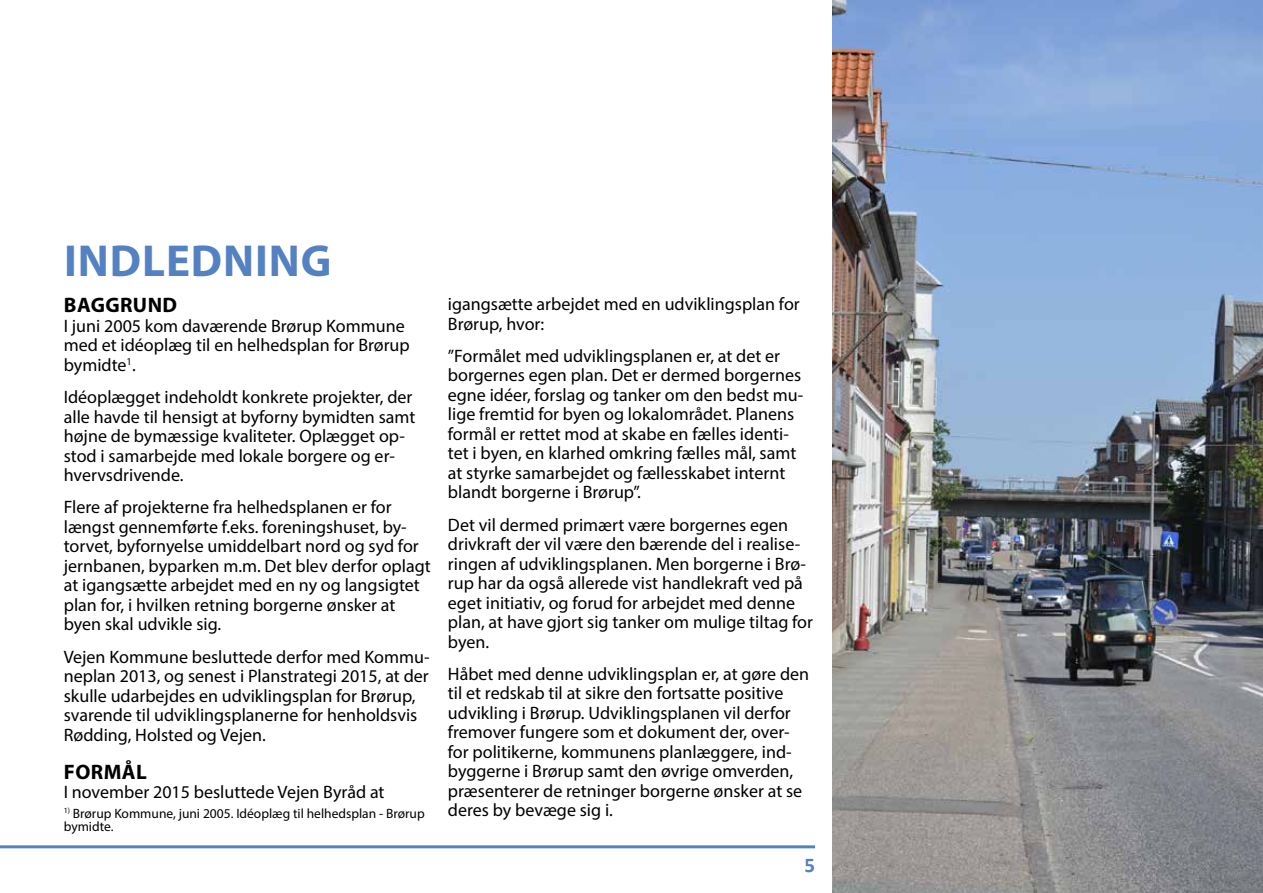
<style>
.page{position:relative;width:1263px;height:893px;background:#fff}
.page>*{position:absolute;margin:0;border:0;box-sizing:border-box;transform-origin:0 0}
.t1{font:700 45px "Myriad Pro";letter-spacing:.02em;color:#5481c1}
.t2{font:700 21px "Myriad Pro";letter-spacing:.02em;color:#000}
.t3{font:700 21px "Calibri";color:#5481c1}
.t4{font:18px/19.5px "Myriad Pro";color:#000}
.t5{font:13.5px/13.5px "Myriad Pro";color:#000}
</style>
<div class="page">
<hr style="left:0;top:845px;width:815px;height:3px;background:#5481c1">
<img style="left:832px;top:0;width:431px;height:893px">
<h1 class="t1" style="left:64px;top:231px;width:269px">INDLEDNING</h1>
<p class="t2" style="left:64px;top:292px;width:115px">BAGGRUND</p>
<p class="t4" style="left:64px;top:316px;width:347px">I juni 2005 kom daværende Brørup Kommune med et idéoplæg til en helhedsplan for Brørup bymidte<sup>1</sup>.</p>
<p class="t4" style="left:64px;top:387px;width:353px">Idéoplægget indeholdt konkrete projekter, der alle havde til hensigt at byforny bymidten samt højne de bymæssige kvaliteter. Oplægget op&shy;stod i samarbejde med lokale borgere og er&shy;hvervsdrivende.</p>
<p class="t4" style="left:64px;top:497px;width:368px">Flere af projekterne fra helhedsplanen er for længst gennemførte f.eks. foreningshuset, by&shy;torvet, byfornyelse umiddelbart nord og syd for jernbanen, byparken m.m. Det blev derfor oplagt at igangsætte arbejdet med en ny og langsigtet plan for, i hvilken retning borgerne ønsker at byen skal udvikle sig.</p>
<p class="t4" style="left:64px;top:646px;width:367px">Vejen Kommune besluttede derfor med Kommu&shy;neplan 2013, og senest i Planstrategi 2015, at der skulle udarbejdes en udviklingsplan for Brørup, svarende til udviklingsplanerne for henholdsvis Rødding, Holsted og Vejen.</p>
<p class="t2" style="left:64px;top:758px;width:84px">FORMÅL</p>
<p class="t4" style="left:64px;top:782px;width:322px">I november 2015 besluttede Vejen Byråd at</p>
<p class="t5" style="left:64px;top:806px;width:362px"><sup>1)</sup> Brørup Kommune, juni 2005. Idéoplæg til helhedsplan - Brørup bymidte.</p>
<p class="t4" style="left:448px;top:294px;width:353px">igangsætte arbejdet med en udviklingsplan for<br>Brørup, hvor:</p>
<p class="t4" style="left:448px;top:346px;width:357px">”Formålet med udviklingsplanen er, at det er borgernes egen plan. Det er dermed borgernes egne idéer, forslag og tanker om den bedst mu&shy;lige fremtid for byen og lokalområdet. Planens formål er rettet mod at skabe en fælles identi&shy;tet i byen, en klarhed omkring fælles mål, samt at styrke samarbejdet og fællesskabet internt blandt borgerne i Brørup”.</p>
<p class="t4" style="left:448px;top:514px;width:367px">Det vil dermed primært være borgernes egen drivkraft der vil være den bærende del i realise&shy;ringen af udviklingsplanen. Men borgerne i Brø&shy;rup har da også allerede vist handlekraft ved på eget initiativ, og forud for arbejdet med denne plan, at have gjort sig tanker om mulige tiltag for byen.</p>
<p class="t4" style="left:448px;top:664px;width:363px">Håbet med denne udviklingsplan er, at gøre den til et redskab til at sikre den fortsatte positive udvikling i Brørup. Udviklingsplanen vil derfor fremover fungere som et dokument der, over&shy;for politikerne, kommunens planlæggere, ind&shy;byggerne i Brørup samt den øvrige omverden, præsenterer de retninger borgerne ønsker at se deres by bevæge sig i.</p>
<p class="t3" style="left:804px;top:850px;width:12px">5</p>
</div>
